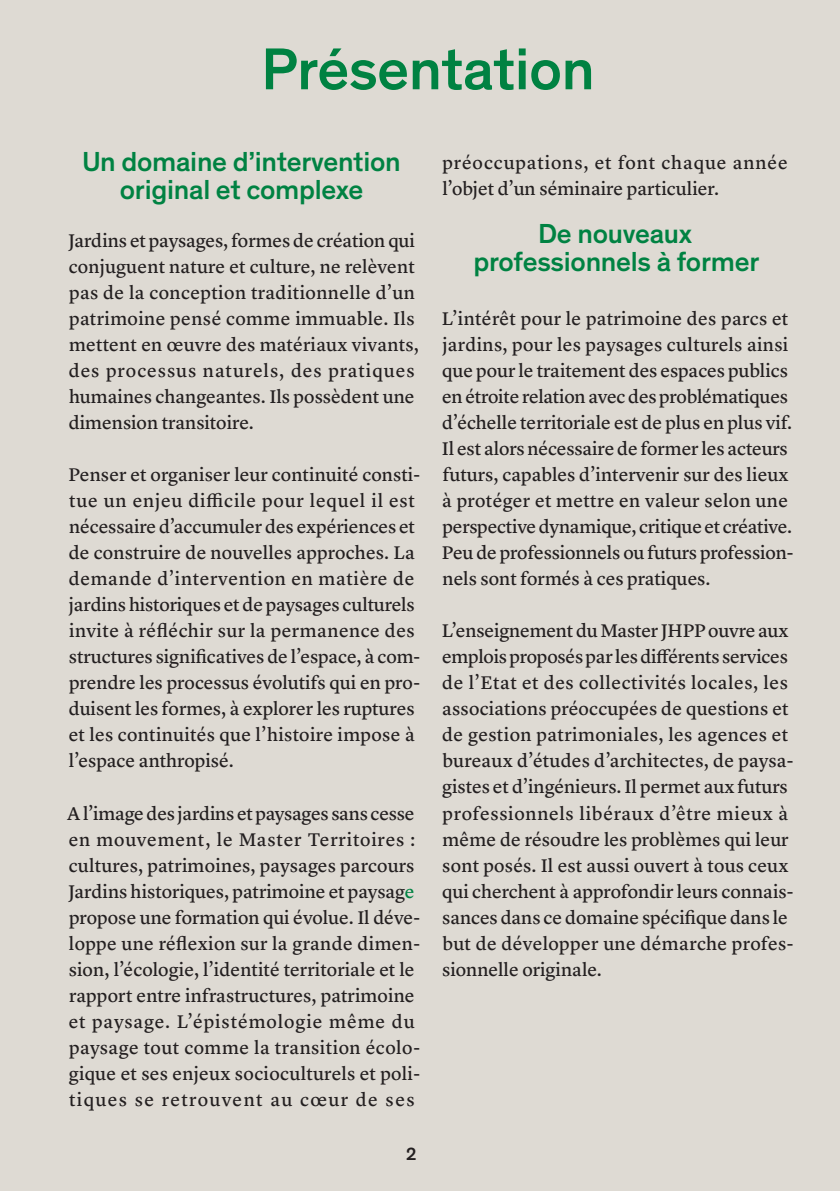
<style>
.page{position:relative;width:840px;height:1191px;background:#fff}
.page>*{position:absolute;margin:0;border:0;box-sizing:border-box;transform-origin:0 0}
._2-Titre_1{font:500 60px "Theinhardt";letter-spacing:-.01em;color:#008242}
._2-Titre_2{font:500 28px/28px "Theinhardt";letter-spacing:-.01em;color:#008242;text-align:center}
._3-Texte_Courant_jus{font:19px/26px "Lyon Text Regular No.2";letter-spacing:.005em;color:#231f20}
._3-Texte_Courant_jus-2{font:19px/26px "Lyon Text Regular No.2";letter-spacing:.04em;color:#231f20}
._3-Texte_Courant_jus-3{font:500 18px "Theinhardt";color:#231f20}
.s1{color:#008242}
</style>
<div class="page">
<div style="left:0;top:0;width:839px;height:1191px;background:#dedad3"></div>
<p class="_2-Titre_1" style="left:261px;top:25px;width:335px">Présentation</p>
<p class="_2-Titre_2" style="left:82px;top:146px;width:320px">Un domaine d’intervention original et complexe</p>
<p class="_3-Texte_Courant_jus" style="left:68px;top:226px;width:352px">Jardins et paysages, formes de création qui conjuguent nature et culture, ne relèvent pas de la conception traditionnelle d’un patrimoine pensé comme immuable. Ils mettent en œuvre des matériaux vivants, des processus naturels, des pratiques humaines changeantes. Ils possèdent une dimension transitoire.</p>
<p class="_3-Texte_Courant_jus" style="left:68px;top:460px;width:353px">Penser et organiser leur continuité consti&shy;tue un enjeu difficile pour lequel il est nécessaire d’accumuler des expériences et de construire de nouvelles approches. La demande d’intervention en matière de jardins historiques et de paysages culturels invite à réfléchir sur la permanence des structures significatives de l’espace, à com&shy;prendre les processus évolutifs qui en pro&shy;duisent les formes, à explorer les ruptures et les continuités que l’histoire impose à l’espace anthropisé.</p>
<p class="_3-Texte_Courant_jus" style="left:67px;top:798px;width:354px">A l’image des jardins et paysages sans cesse en mouvement, le Master Territoires : cultures, patrimoines, paysages parcours Jardins historiques, patrimoine et paysag<span class="s1">e </span>propose une formation qui évolue. Il déve&shy;loppe une réflexion sur la grande dimen&shy;sion, l’écologie, l’identité territoriale et le rapport entre infrastructures, patrimoine et paysage. L’épistémologie même du paysage tout comme la transition écolo&shy;gique et ses enjeux socioculturels et poli&shy;tiques se retrouvent au cœur de ses</p>
<p class="_3-Texte_Courant_jus-3" style="left:406px;top:1140px;width:12px">2</p>
<p class="_3-Texte_Courant_jus-2" style="left:442px;top:148px;width:347px">préoccupations, et font chaque année l’objet d’un séminaire particulier.</p>
<p class="_2-Titre_2" style="left:473px;top:218px;width:287px">De nouveaux professionnels à former</p>
<p class="_3-Texte_Courant_jus" style="left:441px;top:304px;width:353px">L’intérêt pour le patrimoine des parcs et jardins, pour les paysages culturels ainsi que pour le traitement des espaces publics en étroite relation avec des problématiques d’échelle territoriale est de plus en plus vif.<br>Il est alors nécessaire de former les acteurs futurs, capables d’intervenir sur des lieux à protéger et mettre en valeur selon une perspective dynamique, critique et créative.<br>Peu de professionnels ou futurs profession&shy;nels sont formés à ces pratiques.</p>
<p class="_3-Texte_Courant_jus" style="left:441px;top:616px;width:353px">L’enseignement du Master JHPP ouvre aux emplois proposés par les différents services de l’Etat et des collectivités locales, les associations préoccupées de questions et de gestion patrimoniales, les agences et bureaux d’études d’architectes, de paysa&shy;gistes et d’ingénieurs. Il permet aux futurs professionnels libéraux d’être mieux à même de résoudre les problèmes qui leur sont posés. Il est aussi ouvert à tous ceux qui cherchent à approfondir leurs connais&shy;sances dans ce domaine spécifique dans le but de développer une démarche profes&shy;sionnelle originale.</p>
</div>
